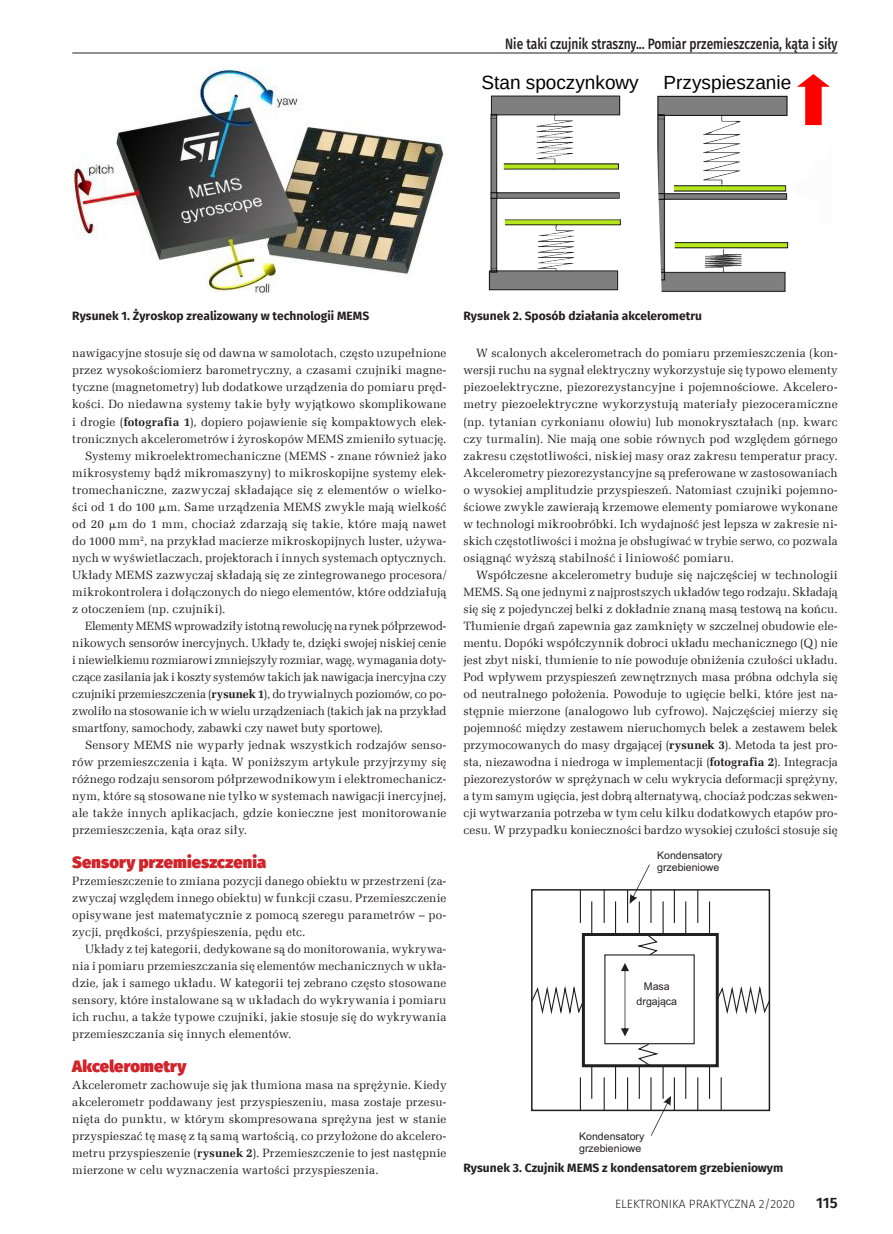
<style>
.page{position:relative;width:893px;height:1234px;background:#fff}
.page>*{position:absolute;margin:0;border:0;box-sizing:border-box;transform-origin:0 0}
.t1{font:19.05px "Liberation Sans";color:#000}
._3_Srodtytul{font:900 16.5px "Fira Sans";letter-spacing:.005em;color:#d1232a}
.t2{font:500 15px "Fira Sans";color:#231f20;scale:.8 1}
.t3{font:600 15px "Fira Sans";color:#231f20}
._1_Body{font:12px/17px "Zapf Ellipt EU";letter-spacing:.01em;color:#231f20;text-align:justify}
._4_Podpis{font:700 12px "Fira Sans";color:#231f20}
.t4{font:300 12px "Fira Sans";color:#231f20}
.t5{font:10.5px/11.9px "Arial";color:#231f20}
.s1{font-weight:700}
.s2{font-family:"Math With Greek"}
</style>
<div class="page">
<hr style="left:72px;top:53px;width:766px;height:1px;background:#231f20">
<img style="left:72px;top:68px;width:373px;height:227px">
<svg style="left:488px;top:74px;width:342px;height:218px"></svg>
<div style="left:531px;top:888px;width:239px;height:222px;border:1px solid #231f20"></div>
<div style="left:582px;top:932px;width:137px;height:134px;border:3px solid #231f20"></div>
<svg style="left:630px;top:864px;width:20px;height:39px"></svg>
<svg style="left:651px;top:1095px;width:20px;height:40px"></svg>
<svg style="left:621px;top:963px;width:8px;height:73px"></svg>
<svg style="left:635px;top:932px;width:24px;height:24px"></svg>
<svg style="left:636px;top:1043px;width:25px;height:24px"></svg>
<hr style="left:580px;top:1077px;width:1px;height:33px;background:#231f20">
<hr style="left:604px;top:1077px;width:1px;height:33px;background:#231f20">
<hr style="left:627px;top:1077px;width:1px;height:33px;background:#231f20">
<hr style="left:650px;top:1077px;width:1px;height:33px;background:#231f20">
<hr style="left:674px;top:1077px;width:1px;height:33px;background:#231f20">
<hr style="left:697px;top:1077px;width:1px;height:33px;background:#231f20">
<hr style="left:721px;top:1077px;width:1px;height:33px;background:#231f20">
<hr style="left:709px;top:1065px;width:1px;height:33px;background:#231f20">
<hr style="left:685px;top:1065px;width:1px;height:33px;background:#231f20">
<hr style="left:662px;top:1065px;width:2px;height:33px;background:#231f20">
<hr style="left:639px;top:1065px;width:1px;height:33px;background:#231f20">
<hr style="left:615px;top:1065px;width:1px;height:33px;background:#231f20">
<hr style="left:591px;top:1065px;width:1px;height:33px;background:#231f20">
<hr style="left:580px;top:889px;width:1px;height:33px;background:#231f20">
<hr style="left:604px;top:889px;width:1px;height:33px;background:#231f20">
<hr style="left:627px;top:889px;width:1px;height:33px;background:#231f20">
<hr style="left:650px;top:889px;width:1px;height:33px;background:#231f20">
<hr style="left:674px;top:889px;width:1px;height:33px;background:#231f20">
<hr style="left:697px;top:889px;width:1px;height:33px;background:#231f20">
<hr style="left:709px;top:901px;width:1px;height:33px;background:#231f20">
<hr style="left:685px;top:901px;width:1px;height:33px;background:#231f20">
<hr style="left:662px;top:901px;width:2px;height:33px;background:#231f20">
<hr style="left:639px;top:901px;width:1px;height:33px;background:#231f20">
<hr style="left:615px;top:901px;width:1px;height:33px;background:#231f20">
<hr style="left:591px;top:901px;width:1px;height:33px;background:#231f20">
<svg style="left:531px;top:982px;width:54px;height:35px"></svg>
<svg style="left:715px;top:982px;width:56px;height:35px"></svg>
<p class="t2" style="left:505px;top:32px;width:417px">Nie taki czujnik straszny... Pomiar przemieszczenia, kąta i siły</p>
<p class="t1" style="left:424px;top:75px;width:159px">Stan spoczynk wy</p>
<p class="t1" style="left:481px;top:75px;width:159px">Stan spoczynkowy</p>
<p class="t1" style="left:664px;top:75px;width:129px">Przyspieszanie</p>
<p class="t1" style="left:721px;top:75px;width:129px">Przyspieszanie</p>
<p class="_4_Podpis" style="left:72px;top:306px;width:298px">Rysunek 1. Żyroskop zrealizowany w technologii MEMS</p>
<p class="_4_Podpis" style="left:463px;top:306px;width:240px">Rysunek 2. Sposób działania akcelerometru</p>
<p class="_1_Body" style="left:72px;top:345px;width:376px">nawigacyjne stosuje się od dawna w samolotach, często uzupełnione przez wysokościomierz barometryczny, a czasami czujniki magne&shy;tyczne (magnetometry) lub dodatkowe urządzenia do pomiaru pręd&shy;kości. Do niedawna systemy takie były wyjątkowo skomplikowane i drogie (<span class="s1">fotografia 1</span>), dopiero pojawienie się kompaktowych elek&shy;tronicznych akcelerometrów i żyroskopów MEMS zmieniło sytuację.</p>
<p class="_1_Body" style="left:72px;top:447px;width:376px;text-indent:13px">Systemy mikroelektromechaniczne (MEMS - znane również jako mikrosystemy bądź mikromaszyny) to mikroskopijne systemy elek&shy;tromechaniczne, zazwyczaj składające się z elementów o wielko&shy;ści od 1 do 100 <span class="s2">m</span>m. Same urządzenia MEMS zwykle mają wielkość od 20 <span class="s2">m</span>m do 1 mm, chociaż zdarzają się takie, które mają nawet do 1000 mm<sup>2</sup>, na przykład macierze mikroskopijnych luster, używa&shy;nych w wyświetlaczach, projektorach i innych systemach optycznych.<br>Układy MEMS zazwyczaj składają się ze zintegrowanego procesora/ mikrokontrolera i dołączonych do niego elementów, które oddziałują z otoczeniem (np. czujniki).</p>
<p class="_1_Body" style="left:72px;top:617px;width:376px;text-indent:13px">Elementy MEMS wprowadziły istotną rewolucję na rynek półprzewod&shy;nikowych sensorów inercyjnych. Układy te, dzięki swojej niskiej cenie i niewielkiemu rozmiarowi zmniejszyły rozmiar, wagę, wymagania doty&shy;czące zasilania jak i koszty systemów takich jak nawigacja inercyjna czy czujniki przemieszczenia (<span class="s1">rysunek 1</span>), do trywialnych poziomów, co po&shy;zwoliło na stosowanie ich w wielu urządzeniach (takich jak na przykład smartfony, samochody, zabawki czy nawet buty sportowe).</p>
<p class="_1_Body" style="left:72px;top:736px;width:376px;text-indent:13px">Sensory MEMS nie wyparły jednak wszystkich rodzajów senso&shy;rów przemieszczenia i kąta. W poniższym artykule przyjrzymy się różnego rodzaju sensorom półprzewodnikowym i elektromechanicz&shy;nym, które są stosowane nie tylko w systemach nawigacji inercyjnej, ale także innych aplikacjach, gdzie konieczne jest monitorowanie przemieszczenia, kąta oraz siły.</p>
<p class="_3_Srodtytul" style="left:72px;top:846px;width:195px">Sensory przemieszczenia</p>
<p class="_1_Body" style="left:72px;top:872px;width:376px">Przemieszczenie to zmiana pozycji danego obiektu w przestrzeni (za&shy;zwyczaj względem innego obiektu) w funkcji czasu. Przemieszczenie opisywane jest matematycznie z pomocą szeregu parametrów – po&shy;zycji, prędkości, przyśpieszenia, pędu etc.</p>
<p class="_1_Body" style="left:72px;top:940px;width:376px;text-indent:13px">Układy z tej kategorii, dedykowane są do monitorowania, wykrywa&shy;nia i pomiaru przemieszczania się elementów mechanicznych w ukła&shy;dzie, jak i samego układu. W kategorii tej zebrano często stosowane sensory, które instalowane są w układach do wykrywania i pomiaru ich ruchu, a także typowe czujniki, jakie stosuje się do wykrywania przemieszczania się innych elementów.</p>
<p class="_3_Srodtytul" style="left:72px;top:1050px;width:116px">Akcelerometry</p>
<p class="_1_Body" style="left:72px;top:1076px;width:376px">Akcelerometr zachowuje się jak tłumiona masa na sprężynie. Kiedy akcelerometr poddawany jest przyspieszeniu, masa zostaje przesu&shy;nięta do punktu, w którym skompresowana sprężyna jest w stanie przyspieszać tę masę z tą samą wartością, co przyłożone do akcelero&shy;metru przyspieszenie (<span class="s1">rysunek 2</span>). Przemieszczenie to jest następnie mierzone w celu wyznaczenia wartości przyspieszenia.</p>
<p class="_1_Body" style="left:463px;top:345px;width:376px;text-indent:13px">W scalonych akcelerometrach do pomiaru przemieszczenia (kon&shy;wersji ruchu na sygnał elektryczny wykorzystuje się typowo elementy piezoelektryczne, piezorezystancyjne i pojemnościowe. Akcelero&shy;metry piezoelektryczne wykorzystują materiały piezoceramiczne (np. tytanian cyrkonianu ołowiu) lub monokryształach (np. kwarc czy turmalin). Nie mają one sobie równych pod względem górnego zakresu częstotliwości, niskiej masy oraz zakresu temperatur pracy.<br>Akcelerometry piezorezystancyjne są preferowane w zastosowaniach o wysokiej amplitudzie przyspieszeń. Natomiast czujniki pojemno&shy;ściowe zwykle zawierają krzemowe elementy pomiarowe wykonane w technologi mikroobróbki. Ich wydajność jest lepsza w zakresie ni&shy;skich częstotliwości i można je obsługiwać w trybie serwo, co pozwala osiągnąć wyższą stabilność i liniowość pomiaru.</p>
<p class="_1_Body" style="left:463px;top:566px;width:376px;text-indent:13px">Współczesne akcelerometry buduje się najczęściej w technologii MEMS. Są one jednymi z najprostszych układów tego rodzaju. Składają się się z pojedynczej belki z dokładnie znaną masą testową na końcu.<br>Tłumienie drgań zapewnia gaz zamknięty w szczelnej obudowie ele&shy;mentu. Dopóki współczynnik dobroci układu mechanicznego (Q) nie jest zbyt niski, tłumienie to nie powoduje obniżenia czułości układu.<br>Pod wpływem przyspieszeń zewnętrznych masa próbna odchyla się od neutralnego położenia. Powoduje to ugięcie belki, które jest na&shy;stępnie mierzone (analogowo lub cyfrowo). Najczęściej mierzy się pojemność między zestawem nieruchomych belek a zestawem belek przymocowanych do masy drgającej (<span class="s1">rysunek 3</span>). Metoda ta jest pro&shy;sta, niezawodna i niedroga w implementacji (<span class="s1">fotografia 2</span>). Integracja piezorezystorów w sprężynach w celu wykrycia deformacji sprężyny, a tym samym ugięcia, jest dobrą alternatywą, chociaż podczas sekwen&shy;cji wytwarzania potrzeba w tym celu kilku dodatkowych etapów pro&shy;cesu. W przypadku konieczności bardzo wysokiej czułości stosuje się</p>
<p class="t5" style="left:657px;top:849px;width:67px">Kondensatory grzebieniowe</p>
<p class="t5" style="left:637px;top:978px;width:42px;line-height:15.1px;text-align:center">Masa drgająca</p>
<p class="t5" style="left:579px;top:1129px;width:67px">Kondensatory grzebieniowe</p>
<p class="_4_Podpis" style="left:463px;top:1156px;width:321px">Rysunek 3. Czujnik MEMS z kondensatorem grzebieniowym</p>
<p class="t4" style="left:615px;top:1195px;width:182px">ELEKTRONIKA PRAKTYCZNA 2/2020</p>
<p class="t3" style="left:816px;top:1190px;width:23px">115</p>
</div>
